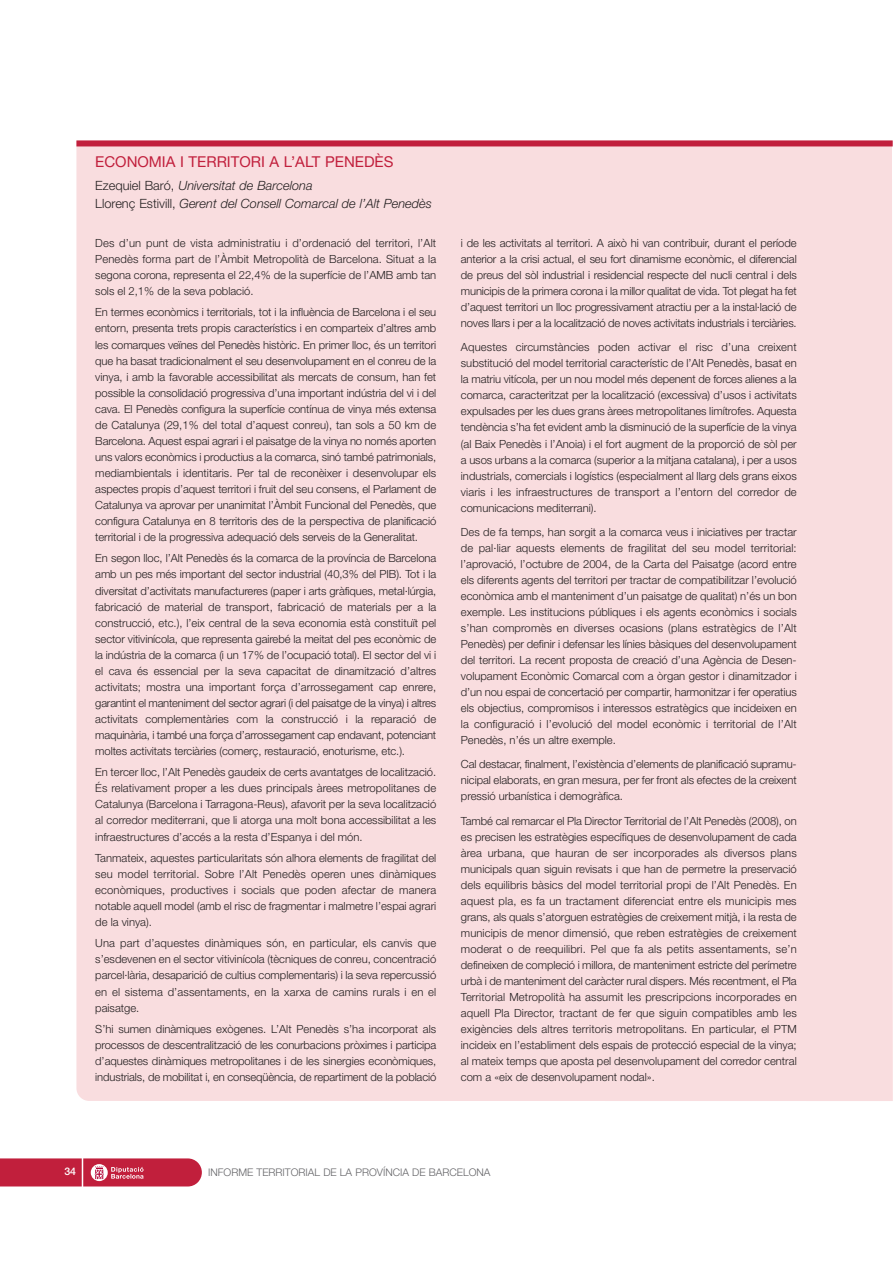
<style>
.page{position:relative;width:893px;height:1263px;background:#fff}
.page>*{position:absolute;margin:0;border:0;box-sizing:border-box;transform-origin:0 0}
.t1{font:15px "Helvetica Neue LT";color:#c11f3c}
.t2{font:italic 300 12.75px/18px "Helvetica Neue LT";color:#231f20}
.t3{font:300 11.25px/16px "Helvetica Neue LT";color:#231f20;text-align:justify}
.t4{font:300 10.5px "Helvetica Neue LT";color:#636366}
.t5{font:500 10.5px "Helvetica Neue LT";color:#fff}
.s1{font-style:normal}
</style>
<div class="page">
<svg style="left:0;top:1158px;width:202px;height:29px;background:#c73650"></svg>
<div style="left:76px;top:146px;width:816px;height:955px;background:#f9dddf"></div>
<div style="left:76px;top:140px;width:816px;height:6px;background:#c11f3c"></div>
<h1 class="t1" style="left:95px;top:157px;width:300px">ECONOMIA I TERRITORI A L’ALT PENEDÈS</h1>
<p class="t2" style="left:95px;top:177px;width:338px"><span class="s1">Ezequiel Baró,</span> Universitat de Barcelona<br><span class="s1">Llorenç Estivill,</span> Gerent del Consell Comarcal de l’Alt Penedès</p>
<p class="t3" style="left:95px;top:236px;width:342px">Des d’un punt de vista administratiu i d’ordenació del territori, l’Alt Penedès forma part de l’Àmbit Metropolità de Barcelona. Situat a la segona corona, representa el 22,4% de la superfície de l’AMB amb tan sols el 2,1% de la seva població.</p>
<p class="t3" style="left:95px;top:306px;width:342px">En termes econòmics i territorials, tot i la influència de Barcelona i el seu entorn, presenta trets propis característics i en comparteix d’altres amb les comarques veïnes del Penedès històric. En primer lloc, és un territori que ha basat tradicionalment el seu desenvolupament en el conreu de la vinya, i amb la favorable accessibilitat als mercats de consum, han fet possible la consolidació progressiva d’una important indústria del vi i del cava. El Penedès configura la superfície contínua de vinya més extensa de Catalunya (29,1% del total d’aquest conreu), tan sols a 50 km de Barcelona. Aquest espai agrari i el paisatge de la vinya no només aporten uns valors econòmics i productius a la comarca, sinó també patrimonials, mediambientals i identitaris. Per tal de reconèixer i desenvolupar els aspectes propis d’aquest territori i fruit del seu consens, el Parlament de Catalunya va aprovar per unanimitat l’Àmbit Funcional del Penedès, que configura Catalunya en 8 territoris des de la perspectiva de planificació territorial i de la progressiva adequació dels serveis de la Generalitat.</p>
<p class="t3" style="left:95px;top:552px;width:342px">En segon lloc, l’Alt Penedès és la comarca de la província de Barcelona amb un pes més important del sector industrial (40,3% del PIB). Tot i la diversitat d’activitats manufactureres (paper i arts gràfiques, metal·lúrgia, fabricació de material de transport, fabricació de materials per a la construcció, etc.), l’eix central de la seva economia està constituït pel sector vitivinícola, que representa gairebé la meitat del pes econòmic de la indústria de la comarca (i un 17% de l’ocupació total). El sector del vi i el cava és essencial per la seva capacitat de dinamització d’altres activitats; mostra una important força d’arrossegament cap enrere, garantint el manteniment del sector agrari (i del paisatge de la vinya) i altres activitats complementàries com la construcció i la reparació de maquinària, i també una força d’arrossegament cap endavant, potenciant moltes activitats terciàries (comerç, restauració, enoturisme, etc.).</p>
<p class="t3" style="left:95px;top:765px;width:342px">En tercer lloc, l’Alt Penedès gaudeix de certs avantatges de localització.<br>És relativament proper a les dues principals àrees metropolitanes de Catalunya (Barcelona i Tarragona-Reus), afavorit per la seva localització al corredor mediterrani, que li atorga una molt bona accessibilitat a les infraestructures d’accés a la resta d’Espanya i del món.</p>
<p class="t3" style="left:95px;top:851px;width:342px">Tanmateix, aquestes particularitats són alhora elements de fragilitat del seu model territorial. Sobre l’Alt Penedès operen unes dinàmiques econòmiques, productives i socials que poden afectar de manera notable aquell model (amb el risc de fragmentar i malmetre l’espai agrari de la vinya).</p>
<p class="t3" style="left:95px;top:936px;width:342px">Una part d’aquestes dinàmiques són, en particular, els canvis que s’esdevenen en el sector vitivinícola (tècniques de conreu, concentració parcel·lària, desaparició de cultius complementaris) i la seva repercussió en el sistema d’assentaments, en la xarxa de camins rurals i en el paisatge.</p>
<p class="t3" style="left:95px;top:1022px;width:342px">S’hi sumen dinàmiques exògenes. L’Alt Penedès s’ha incorporat als processos de descentralització de les conurbacions pròximes i participa d’aquestes dinàmiques metropolitanes i de les sinergies econòmiques, industrials, de mobilitat i, en conseqüència, de repartiment de la població</p>
<p class="t3" style="left:461px;top:236px;width:337px">i de les activitats al territori. A això hi van contribuir, durant el període anterior a la crisi actual, el seu fort dinamisme econòmic, el diferencial de preus del sòl industrial i residencial respecte del nucli central i dels municipis de la primera corona i la millor qualitat de vida. Tot plegat ha fet d’aquest territori un lloc progressivament atractiu per a la instal·lació de noves llars i per a la localització de noves activitats industrials i terciàries.</p>
<p class="t3" style="left:461px;top:340px;width:337px">Aquestes circumstàncies poden activar el risc d’una creixent substitució del model territorial característic de l’Alt Penedès, basat en la matriu vitícola, per un nou model més depenent de forces alienes a la comarca, caracteritzat per la localització (excessiva) d’usos i activitats expulsades per les dues grans àrees metropolitanes limítrofes. Aquesta tendència s’ha fet evident amb la disminució de la superfície de la vinya (al Baix Penedès i l’Anoia) i el fort augment de la proporció de sòl per a usos urbans a la comarca (superior a la mitjana catalana), i per a usos industrials, comercials i logístics (especialment al llarg dels grans eixos viaris i les infraestructures de transport a l’entorn del corredor de comunicacions mediterrani).</p>
<p class="t3" style="left:461px;top:525px;width:337px">Des de fa temps, han sorgit a la comarca veus i iniciatives per tractar de pal·liar aquests elements de fragilitat del seu model territorial: l’aprovació, l’octubre de 2004, de la Carta del Paisatge (acord entre els diferents agents del territori per tractar de compatibilitzar l’evolució econòmica amb el manteniment d’un paisatge de qualitat) n’és un bon exemple. Les institucions públiques i els agents econòmics i socials s’han compromès en diverses ocasions (plans estratègics de l’Alt Penedès) per definir i defensar les línies bàsiques del desenvolupament del territori. La recent proposta de creació d’una Agència de Desen&shy;volupament Econòmic Comarcal com a òrgan gestor i dinamitzador i d’un nou espai de concertació per compartir, harmonitzar i fer operatius els objectius, compromisos i interessos estratègics que incideixen en la configuració i l’evolució del model econòmic i territorial de l’Alt Penedès, n’és un altre exemple.</p>
<p class="t3" style="left:461px;top:758px;width:337px">Cal destacar, finalment, l’existència d’elements de planificació supramu&shy;nicipal elaborats, en gran mesura, per fer front als efectes de la creixent pressió urbanística i demogràfica.</p>
<p class="t3" style="left:461px;top:814px;width:337px">També cal remarcar el Pla Director Territorial de l’Alt Penedès (2008), on es precisen les estratègies específiques de desenvolupament de cada àrea urbana, que hauran de ser incorporades als diversos plans municipals quan siguin revisats i que han de permetre la preservació dels equilibris bàsics del model territorial propi de l’Alt Penedès. En aquest pla, es fa un tractament diferenciat entre els municipis mes grans, als quals s’atorguen estratègies de creixement mitjà, i la resta de municipis de menor dimensió, que reben estratègies de creixement moderat o de reequilibri. Pel que fa als petits assentaments, se’n defineixen de compleció i millora, de manteniment estricte del perímetre urbà i de manteniment del caràcter rural dispers. Més recentment, el Pla Territorial Metropolità ha assumit les prescripcions incorporades en aquell Pla Director, tractant de fer que siguin compatibles amb les exigències dels altres territoris metropolitans. En particular, el PTM incideix en l’establiment dels espais de protecció especial de la vinya; al mateix temps que aposta pel desenvolupament del corredor central com a «eix de desenvolupament nodal».</p>
<p class="t5" style="left:64px;top:1168px;width:13px">34</p>
<p class="t4" style="left:208px;top:1169px;width:284px">INFORME TERRITORIAL DE LA PROVÍNCIA DE BARCELONA</p>
</div>
